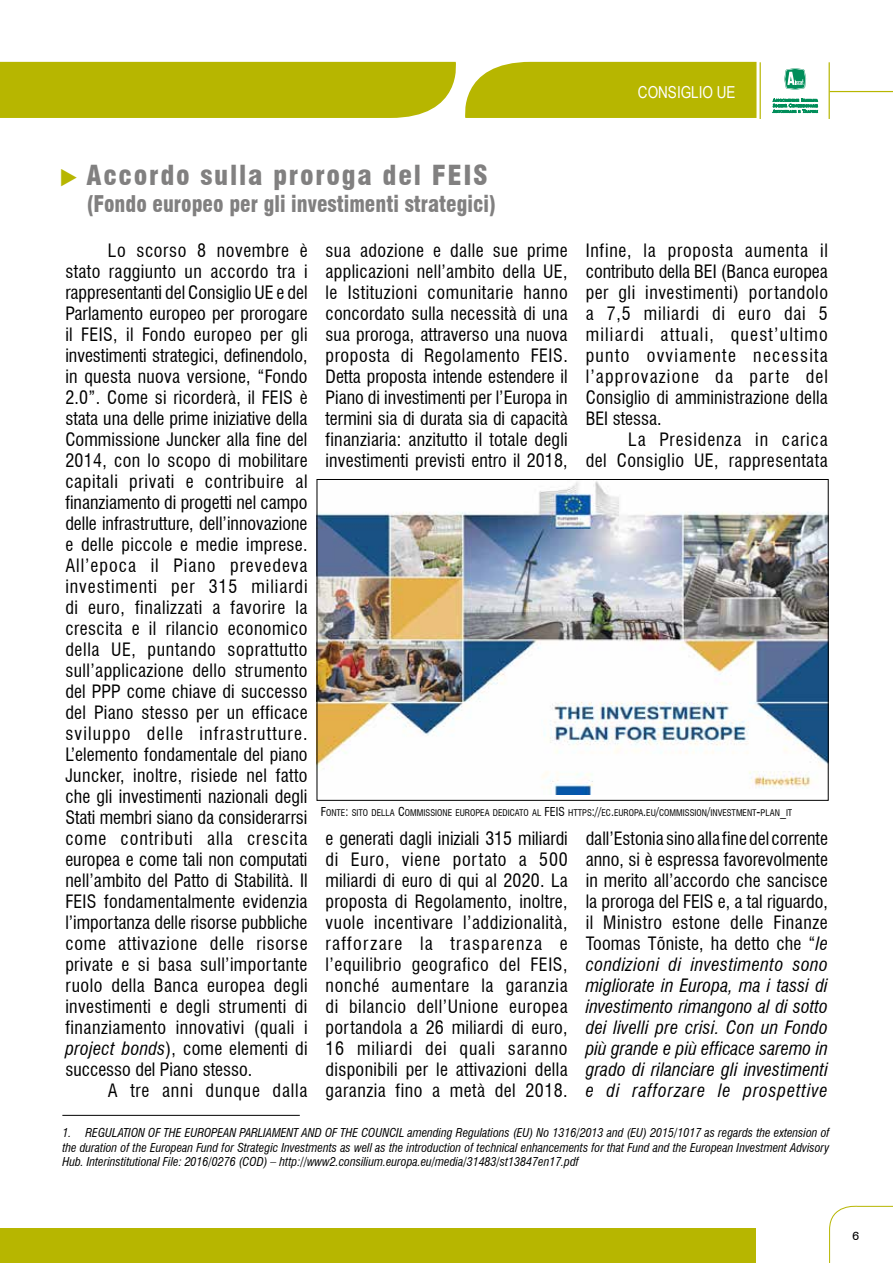
<style>
.page{position:relative;width:893px;height:1263px;background:#fff}
.page>*{position:absolute;margin:0;border:0;box-sizing:border-box;transform-origin:0 0}
.t1{font:900 condensed 27px "Swiss 721 BT";letter-spacing:.06em;color:#818080}
.t2{font:900 condensed 22.5px "Swiss 721 BT";color:#818080;scale:.94 1}
.t3{font:condensed 18px/21px "Swiss 721 BT";letter-spacing:.02em;color:#000;text-align:justify}
.t4{font:italic condensed 18px/21px "Swiss 721 BT";letter-spacing:.045em;color:#000;text-align:justify}
.t5{font:condensed 18px "Swiss 721 BT";letter-spacing:.045em;color:#000}
.t6{font:16.5px "Arial Narrow";color:#fff}
.t7{font:italic condensed 12px/14.4px "Swiss 721 BT";color:#000;text-align:justify}
.t8{font:12px "Swiss 721 BT";color:#000}
.t9{font:condensed 9px "Swiss 721 BT";color:#000}
.s1{font-style:italic}
.s2{font-size:12px}
.s3{font-style:normal}
</style>
<div class="page">
<svg style="left:772px;top:98px;width:46px;height:15px"></svg>
<svg style="left:784px;top:68px;width:23px;height:22px"></svg>
<hr style="left:829px;top:62px;width:1px;height:57px;background:#b7b600">
<hr style="left:760px;top:62px;width:1px;height:57px;background:#b7b600">
<hr style="left:830px;top:91px;width:63px;height:1px;background:#b7b600">
<div style="left:0;top:62px;width:756px;height:56px;background:#b7b600"></div>
<div style="left:0;top:1229px;width:755px;height:34px;background:#b7b600"></div>
<svg style="left:829px;top:1205px;width:64px;height:58px"></svg>
<hr style="left:62px;top:1115px;width:238px;height:1px;background:#000">
<img style="left:319px;top:481px;width:507px;height:313px">
<div style="left:317px;top:479px;width:511px;height:321px;border:1px solid #000"></div>
<p class="t6" style="left:638px;top:80px;width:99px">CONSIGLIO UE</p>
<h1 class="t1" style="left:87px;top:159px;width:403px">Accordo sulla proroga del FEIS</h1>
<p class="t2" style="left:87px;top:190px;width:437px">(Fondo europeo per gli investimenti strategici)</p>
<p class="t3" style="left:65px;top:240px;width:244px;text-indent:43px">Lo scorso 8 novembre è stato raggiunto un accordo tra i rappresentanti del Consiglio UE e del Parlamento europeo per prorogare il FEIS, il Fondo europeo per gli investimenti strategici, definendolo, in questa nuova versione, “Fondo 2.0”. Come si ricorderà, il FEIS è stata una delle prime iniziative della Commissione Juncker alla fine del 2014, con lo scopo di mobilitare capitali privati e contribuire al finanziamento di progetti nel campo delle infrastrutture, dell’innovazione e delle piccole e medie imprese.<br>All’epoca il Piano prevedeva investimenti per 315 miliardi di euro, finalizzati a favorire la crescita e il rilancio economico della UE, puntando soprattutto sull’applicazione dello strumento del PPP come chiave di successo del Piano stesso per un efficace sviluppo delle infrastrutture.<br>L’elemento fondamentale del piano Juncker, inoltre, risiede nel fatto che gli investimenti nazionali degli Stati membri siano da considerarrsi come contributi alla crescita europea e come tali non computati nell’ambito del Patto di Stabilità. Il FEIS fondamentalmente evidenzia l’importanza delle risorse pubbliche come attivazione delle risorse private e si basa sull’importante ruolo della Banca europea degli investimenti e degli strumenti di finanziamento innovativi (quali i <span class="s1">project bonds</span>), come elementi di successo del Piano stesso.</p>
<p class="t5" style="left:108px;top:1080px;width:201px">A tre anni dunque dalla</p>
<p class="t3" style="left:326px;top:240px;width:244px">sua adozione e dalle sue prime applicazioni nell’ambito della UE, le Istituzioni comunitarie hanno concordato sulla necessità di una sua proroga, attraverso una nuova proposta di Regolamento FEIS.<br>Detta proposta intende estendere il Piano di investimenti per l’Europa in termini sia di durata sia di capacità finanziaria: anzitutto il totale degli investimenti previsti entro il 2018,</p>
<p class="t3" style="left:586px;top:240px;width:244px">Infine, la proposta aumenta il contributo della BEI (Banca europea per gli investimenti) portandolo a 7,5 miliardi di euro dai 5 miliardi attuali, quest’ultimo punto ovviamente necessita l’approvazione da parte del Consiglio di amministrazione della BEI stessa.</p>
<p class="t3" style="left:586px;top:429px;width:244px;text-align:right">La Presidenza in carica<br>del Consiglio UE, rappresentata</p>
<p class="t9" style="left:321px;top:807px;width:473px"><span class="s2">F</span>ONTE<span class="s2">:</span> SITO DELLA <span class="s2">C</span>OMMISSIONE EUROPEA DEDICATO AL <span class="s2">FEIS</span> HTTPS<span class="s2">://</span>EC<span class="s2">.</span>EUROPA<span class="s2">.</span>EU<span class="s2">/</span>COMMISSION<span class="s2">/</span>INVESTMENT<span class="s2">-</span>PLAN<span class="s2">_</span>IT</p>
<p class="t3" style="left:326px;top:828px;width:244px">e generati dagli iniziali 315 miliardi di Euro, viene portato a 500 miliardi di euro di qui al 2020. La proposta di Regolamento, inoltre, vuole incentivare l’addizionalità, rafforzare la trasparenza e l’equilibrio geografico del FEIS, nonché aumentare la garanzia di bilancio dell’Unione europea portandola a 26 miliardi di euro, 16 miliardi dei quali saranno disponibili per le attivazioni della garanzia fino a metà del 2018.</p>
<p class="t4" style="left:586px;top:828px;width:244px"><span class="s3">dall’Estonia sino alla fine del corrente anno, si è espressa favorevolmente in merito all’accordo che sancisce la proroga del FEIS e, a tal riguardo, il Ministro estone delle Finanze Toomas Tõniste, ha detto che “</span>le condizioni di investimento sono migliorate in Europa, ma i tassi di investimento rimangono al di sotto dei livelli pre crisi. Con un Fondo più grande e più efficace saremo in grado di rilanciare gli investimenti e di rafforzare le prospettive</p>
<p class="t7" style="left:62px;top:1126px;width:769px">1. REGULATION OF THE EUROPEAN PARLIAMENT AND OF THE COUNCIL amending Regulations (EU) No 1316/2013 and (EU) 2015/1017 as regards the extension of the duration of the European Fund for Strategic Investments as well as the introduction of technical enhancements for that Fund and the European Investment Advisory Hub. Interinstitutional File: 2016/0276 (COD) – http://www2.consilium.europa.eu/media/31483/st13847en17.pdf</p>
<p class="t8" style="left:853px;top:1229px;width:8px">6</p>
</div>
